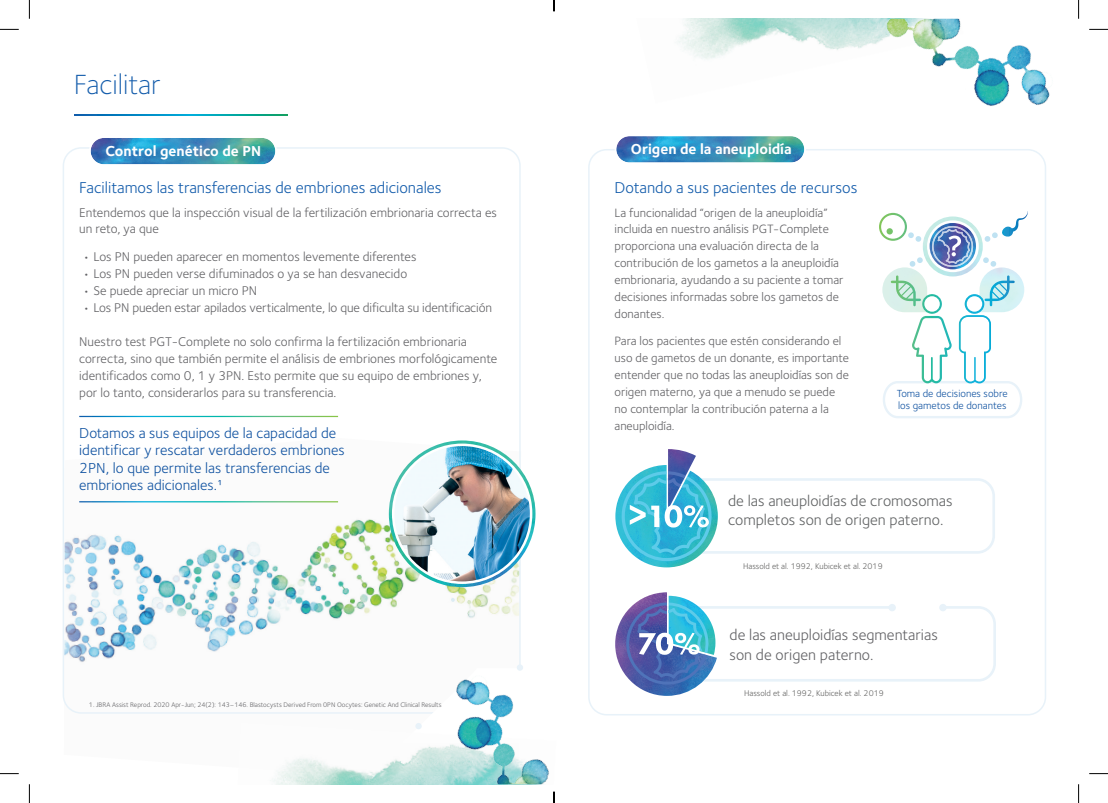
<style>
.page{position:relative;width:1108px;height:803px;background:#fff}
.page>*{position:absolute;margin:0;border:0;box-sizing:border-box;transform-origin:0 0}
.t1{font:300 28.75px "Foundry Sterling";color:#135cab}
.Subtitle{font:16.25px "Foundry Sterling";color:#135cab}
.t2{font:15.62px/18.9px "Foundry Sterling";color:#626465}
.Body_Para__after_sub{font:15.62px/19.6px "Foundry Sterling";color:#636366}
.t3{font:15px/17.5px "Foundry Sterling";color:#1153a1}
.t4{font:700 14.88px "Foundry Sterling";color:#fff}
.Body_Para__after_sub-2{font:13.12px/16.9px "Foundry Sterling";color:#636366}
.Body_Para__after_sub-3{font:12.5px/16.9px "Foundry Sterling";color:#636366}
.Blue_text{font:10.62px/12.8px "Foundry Sterling";color:#1153a1}
.t5{font:8.5px "Foundry Sterling";color:#646463}
.Subtitle-2{font:6.88px "Foundry Sterling";color:#636366}
</style>
<div class="page">
<img style="left:64px;top:444px;width:454px;height:267px">
<img style="left:678px;top:19px;width:198px;height:40px">
<img style="left:876px;top:19px;width:174px;height:87px">
<svg style="left:75px;top:114px;width:212px;height:2px"></svg>
<div style="left:636px;top:478px;width:359px;height:76px;border:3px solid #e8f2f9;border-radius:17px"></div>
<img style="left:615px;top:465px;width:103px;height:102px">
<img style="left:668px;top:449px;width:28px;height:22px">
<svg style="left:621px;top:471px;width:90px;height:90px"></svg>
<div style="left:637px;top:606px;width:359px;height:75px;background:#fff;border:3px solid #e8f2f9;border-radius:17px"></div>
<div style="left:888px;top:604px;width:8px;height:7px;background:#e8f2f9;border-radius:50%"></div>
<div style="left:939px;top:604px;width:7px;height:7px;background:#e8f2f9;border-radius:50%"></div>
<img style="left:615px;top:592px;width:102px;height:104px">
<svg style="left:626px;top:602px;width:82px;height:83px"></svg>
<svg style="left:883px;top:380px;width:139px;height:38px"></svg>
<div style="left:966px;top:295px;width:17px;height:18px;background:#10b2db;border-radius:50%"></div>
<svg style="left:879px;top:212px;width:148px;height:100px"></svg>
<div style="left:588px;top:149px;width:458px;height:566px;border:2px solid #e8f2f9;border-radius:18px"></div>
<img style="left:91px;top:138px;width:184px;height:26px;border-radius:13px">
<div style="left:89px;top:136px;width:188px;height:30px;border:2px solid #fff;border-radius:14px"></div>
<img style="left:389px;top:440px;width:146px;height:147px;border-radius:73px">
<img style="left:393px;top:445px;width:138px;height:138px;border-radius:69px">
<div style="left:392px;top:444px;width:140px;height:140px;border:3px solid #fff;border-radius:50%"></div>
<img style="left:616px;top:136px;width:188px;height:26px;border-radius:13px">
<div style="left:614px;top:134px;width:192px;height:30px;border:2px solid #fff;border-radius:14px"></div>
<svg style="left:402px;top:668px;width:23px;height:46px"></svg>
<img style="left:270px;top:723px;width:155px;height:61px">
<img style="left:425px;top:659px;width:124px;height:125px">
<div style="left:415px;top:723px;width:7px;height:6px;background:#e8f2f9;border-radius:50%"></div>
<div style="left:517px;top:664px;width:6px;height:7px;background:#e8f2f9;border-radius:50%"></div>
<hr style="left:79px;top:501px;width:259px;height:1px;background:#fff">
<svg style="left:0;top:29px;width:19px;height:1px"></svg>
<svg style="left:1089px;top:29px;width:19px;height:1px"></svg>
<svg style="left:0;top:773px;width:19px;height:1px"></svg>
<svg style="left:1089px;top:773px;width:19px;height:1px"></svg>
<svg style="left:29px;top:0;width:1px;height:19px"></svg>
<svg style="left:29px;top:784px;width:1px;height:19px"></svg>
<svg style="left:1078px;top:0;width:1px;height:19px"></svg>
<svg style="left:1078px;top:784px;width:1px;height:19px"></svg>
<svg style="left:553px;top:0;width:2px;height:11px"></svg>
<svg style="left:553px;top:792px;width:2px;height:11px"></svg>
<p class="t1" style="left:74px;top:67px;width:89px">Facilitar</p>
<p class="t4" style="left:105px;top:142px;width:157px">Control genético de PN</p>
<p class="t4" style="left:631px;top:140px;width:162px">Origen de la aneuploidía</p>
<p class="Subtitle" style="left:79px;top:178px;width:364px">Facilitamos las transferencias de embriones adicionales</p>
<p class="Body_Para__after_sub-2" style="left:79px;top:204px;width:419px">Entendemos que la inspección visual de la fertilización embrionaria correcta es un reto, ya que</p>
<p class="Body_Para__after_sub-2" style="left:83px;top:248px;width:335px">• Los PN pueden aparecer en momentos levemente diferentes</p>
<p class="Body_Para__after_sub-2" style="left:83px;top:265px;width:326px">• Los PN pueden verse difuminados o ya se han desvanecido</p>
<p class="Body_Para__after_sub-2" style="left:83px;top:282px;width:176px">• Se puede apreciar un micro PN</p>
<p class="Body_Para__after_sub-2" style="left:83px;top:299px;width:410px">• Los PN pueden estar apilados verticalmente, lo que dificulta su identificación</p>
<p class="Body_Para__after_sub-2" style="left:79px;top:334px;width:420px">Nuestro test PGT-Complete no solo confirma la fertilización embrionaria correcta, sino que también permite el análisis de embriones morfológicamente identificados como 0, 1 y 3PN. Esto permite que su equipo de embriones y, por lo tanto, considerarlos para su transferencia.</p>
<p class="t3" style="left:79px;top:424px;width:267px">Dotamos a sus equipos de la capacidad de identificar y rescatar verdaderos embriones 2PN, lo que permite las transferencias de embriones adicionales.1</p>
<p class="Subtitle" style="left:614px;top:178px;width:244px">Dotando a sus pacientes de recursos</p>
<p class="Body_Para__after_sub-3" style="left:614px;top:204px;width:230px">La funcionalidad “origen de la aneuploidía” incluida en nuestro análisis PGT-Complete proporciona una evaluación directa de la contribución de los gametos a la aneuploidía embrionaria, ayudando a su paciente a tomar decisiones informadas sobre los gametos de donantes.</p>
<p class="Body_Para__after_sub-3" style="left:614px;top:333px;width:236px">Para los pacientes que estén considerando el uso de gametos de un donante, es importante entender que no todas las aneuploidías son de origen materno, ya que a menudo se puede no contemplar la contribución paterna a la aneuploidía.</p>
<p class="Blue_text" style="left:896px;top:387px;width:112px">Toma de decisiones sobre los gametos de donantes</p>
<p class="t2" style="left:728px;top:491px;width:226px">de las aneuploidías de cromosomas completos son de origen paterno.</p>
<p class="t5" style="left:743px;top:561px;width:141px">Hassold et al. 1992, Kubicek et al. 2019</p>
<p class="Body_Para__after_sub" style="left:729px;top:625px;width:210px">de las aneuploidías segmentarias son de origen paterno.</p>
<p class="Subtitle-2" style="left:89px;top:700px;width:354px">1. JBRA Assist Reprod. 2020 Apr-Jun; 24(2): 143–146. Blastocysts Derived From 0PN Oocytes: Genetic And Clinical Results</p>
<p class="t5" style="left:744px;top:688px;width:141px">Hassold et al. 1992, Kubicek et al. 2019</p>
</div>
